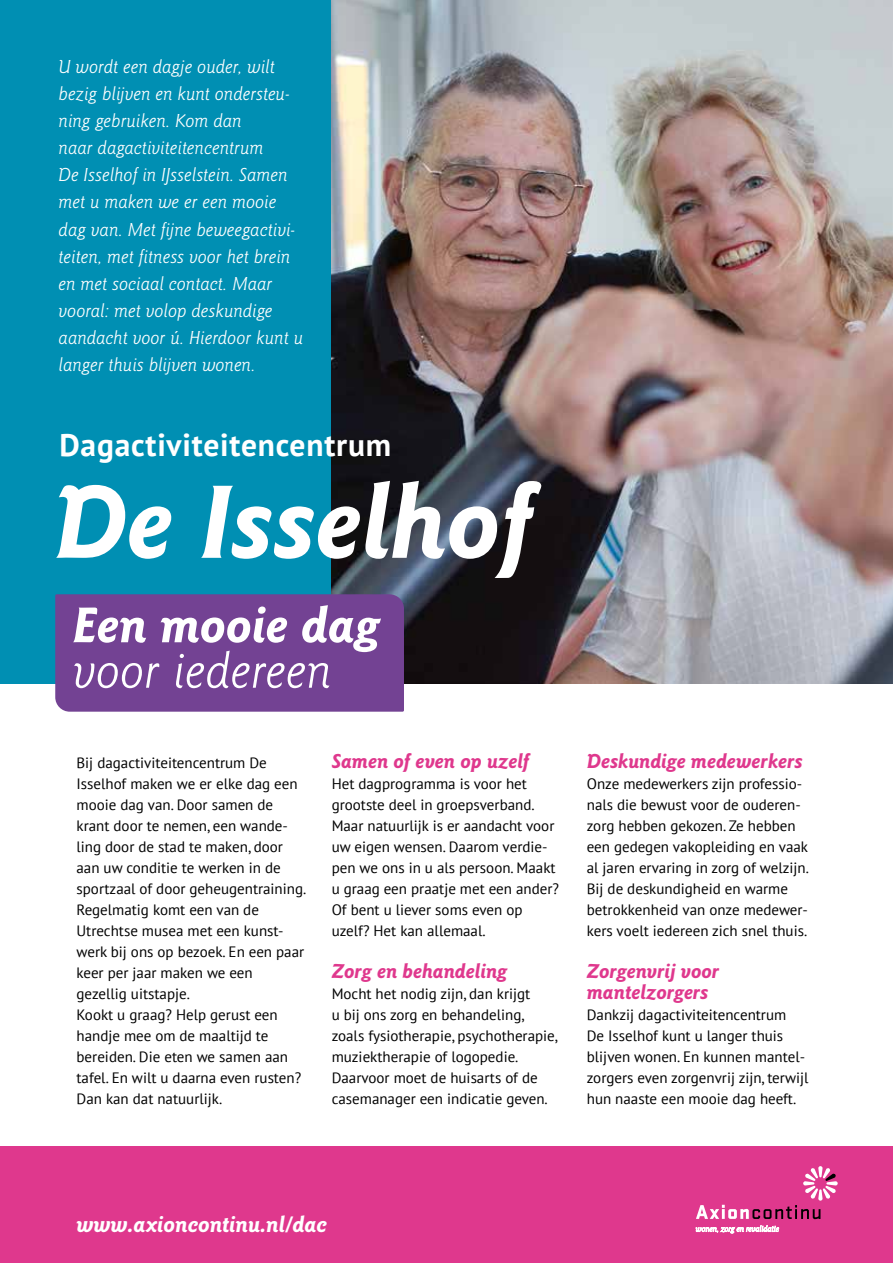
<style>
.page{position:relative;width:893px;height:1263px;background:#fff}
.page>*{position:absolute;margin:0;border:0;box-sizing:border-box;transform-origin:0 0}
.t1{font:italic 700 108px "Goudy Sans EF";color:#fff}
.t2{font:italic 52.05px "Goudy Sans EF";color:#fff}
.t3{font:italic 700 52.05px "Goudy Sans EF";color:#fff}
.t4{font:700 31.5px "PT Sans";letter-spacing:.025em;color:#fff}
.t5{font:italic 700 23.4px "Goudy Sans EF";color:#fff}
.t6{font:italic 700 21px/21px "Goudy Sans EF";color:#df388d}
.t7{font:italic 19.5px/27px "Goudy Sans EF";color:#fff}
.t8{font:15px/21px "PT Sans";color:#000}
</style>
<div class="page">
<div style="left:0;top:1147px;width:893px;height:116px;background:#df388d"></div>
<div style="left:0;top:0;width:893px;height:684px;background:#008fb3"></div>
<img style="left:332px;top:0;width:561px;height:684px">
<div style="left:55px;top:594px;width:349px;height:118px;background:#734293"></div>
<svg style="left:696px;top:1166px;width:142px;height:53px"></svg>
<svg style="left:696px;top:1225px;width:83px;height:8px"></svg>
<p class="t7" style="left:59px;top:54px;width:246px">U wordt een dagje ouder, wilt bezig blijven en kunt ondersteu&shy;ning gebruiken. Kom dan<br>naar dagactiviteitencentrum<br>De Isselhof in IJsselstein. Samen met u maken we er een mooie dag van. Met fijne beweegactivi&shy;teiten, met fitness voor het brein en met sociaal contact. Maar vooral: met volop deskundige aandacht voor ú. Hierdoor kunt u langer thuis blijven wonen.</p>
<h3 class="t4" style="left:59px;top:424px;width:333px">Dagactiviteitencentrum</h3>
<h1 class="t1" style="left:54px;top:460px;width:481px">De Isselhof</h1>
<h2 class="t3" style="left:73px;top:595px;width:309px">Een mooie dag</h2>
<h2 class="t2" style="left:73px;top:642px;width:260px">voor iedereen</h2>
<p class="t8" style="left:77px;top:752px;width:231px">Bij dagactiviteitencentrum De<br>Isselhof maken we er elke dag een mooie dag van. Door samen de krant door te nemen, een wande&shy;ling door de stad te maken, door aan uw conditie te werken in de sportzaal of door geheugentraining.<br>Regelmatig komt een van de<br>Utrechtse musea met een kunst&shy;werk bij ons op bezoek. En een paar keer per jaar maken we een gezellig uitstapje.<br>Kookt u graag? Help gerust een handje mee om de maaltijd te bereiden. Die eten we samen aan tafel. En wilt u daarna even rusten?<br>Dan kan dat natuurlijk.</p>
<h3 class="t6" style="left:332px;top:751px;width:199px">Samen of even op uzelf</h3>
<p class="t8" style="left:332px;top:773px;width:229px">Het dagprogramma is voor het grootste deel in groepsverband.<br>Maar natuurlijk is er aandacht voor uw eigen wensen. Daarom verdie&shy;pen we ons in u als persoon. Maakt u graag een praatje met een ander?<br>Of bent u liever soms even op uzelf? Het kan allemaal.</p>
<h3 class="t6" style="left:332px;top:961px;width:177px">Zorg en behandeling</h3>
<p class="t8" style="left:332px;top:983px;width:228px">Mocht het nodig zijn, dan krijgt<br>u bij ons zorg en behandeling, zoals fysiotherapie, psychotherapie, muziektherapie of logopedie.<br>Daarvoor moet de huisarts of de casemanager een indicatie geven.</p>
<h3 class="t6" style="left:587px;top:751px;width:217px">Deskundige medewerkers</h3>
<p class="t8" style="left:587px;top:773px;width:224px">Onze medewerkers zijn professio&shy;nals die bewust voor de ouderen&shy;zorg hebben gekozen. Ze hebben een gedegen vakopleiding en vaak al jaren ervaring in zorg of welzijn.<br>Bij de deskundigheid en warme betrokkenheid van onze medewer&shy;kers voelt iedereen zich snel thuis.</p>
<h3 class="t6" style="left:587px;top:961px;width:134px">Zorgenvrij voor mantelzorgers</h3>
<p class="t8" style="left:587px;top:1004px;width:223px">Dankzij dagactiviteitencentrum<br>De Isselhof kunt u langer thuis blijven wonen. En kunnen mantel&shy;zorgers even zorgenvrij zijn, terwijl hun naaste een mooie dag heeft.</p>
<h3 class="t5" style="left:77px;top:1210px;width:252px">www.axioncontinu.nl/dac</h3>
</div>
